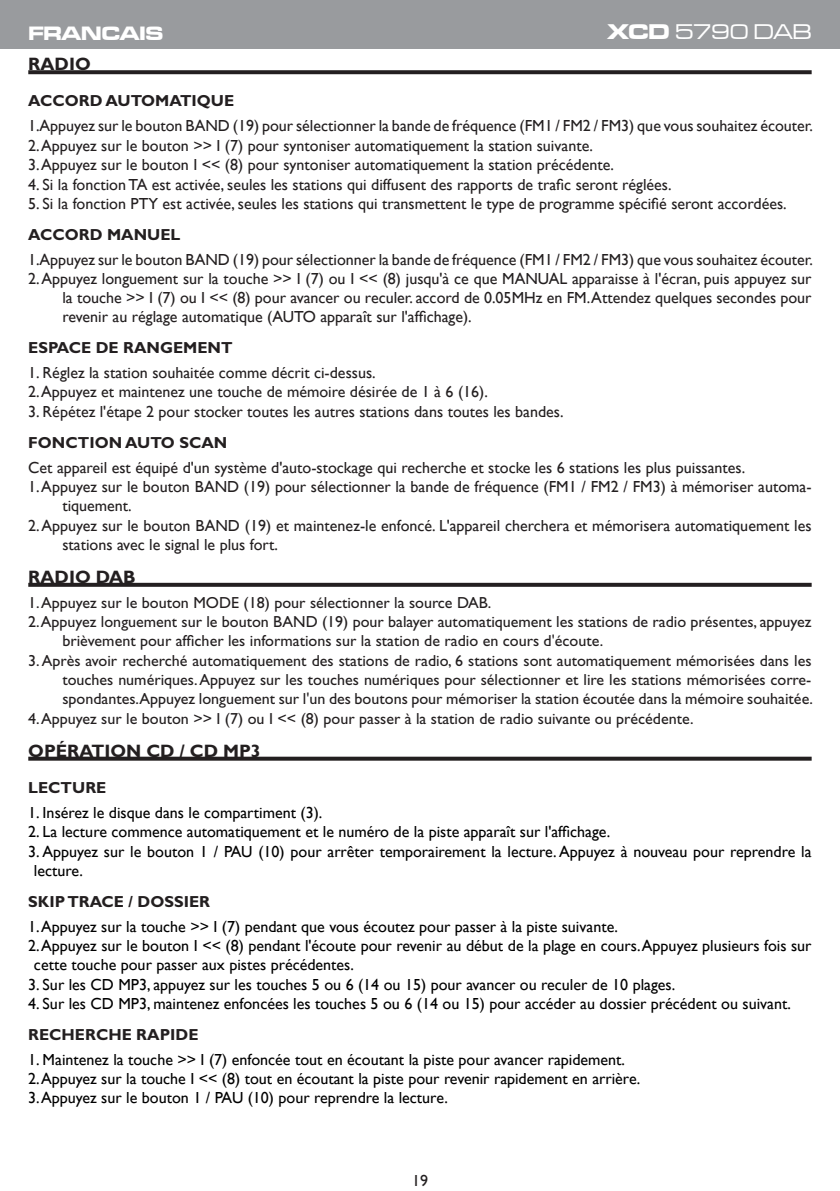
<style>
.page{position:relative;width:840px;height:1191px;background:#fff}
.page>*{position:absolute;margin:0;border:0;box-sizing:border-box;transform-origin:0 0}
.t1{font:22px "Microgramma D Medi Exte";color:#fff}
.t2{font:20px "Microgramma D Bold Exte";color:#fff}
.t3{font:700 18px "Gill Sans";color:#231f20}
.t4{font:16px/19.2px "Gill Sans";color:#231f20}
.t5{font:16px/19.2px "Gill Sans";color:#000001}
.t6{font:16px/19.2px "Gill Sans";color:#231f20}
.t7{font:700 16px "Gill Sans";color:#231f20}
.s1{font-family:"Microgramma D Bold Exte"}
</style>
<div class="page">
<div style="left:0;top:0;width:839px;height:48px;background:#999b9e"></div>
<svg style="left:28px;top:70px;width:783px;height:4px;background:#2f2b2c"></svg>
<svg style="left:28px;top:583px;width:783px;height:4px;background:#2c2829"></svg>
<svg style="left:28px;top:756px;width:783px;height:4px;background:#484546"></svg>
<p class="t2" style="left:28px;top:20px;width:136px">FRANCAIS</p>
<h1 class="t1" style="left:606px;top:18px;width:206px"><span class="s1">XCD</span> 5790 DAB</h1>
<p class="t3" style="left:28px;top:53px;width:64px">RADIO</p>
<p class="t7" style="left:28px;top:92px;width:207px">ACCORD AUTOMATIQUE</p>
<p class="t4" style="left:28px;top:117px;width:786px">1.Appuyez sur le bouton BAND (19) pour sélectionner la bande de fréquence (FM1 / FM2 / FM3) que vous souhaitez écouter.</p>
<p class="t4" style="left:28px;top:136px;width:566px">2. Appuyez sur le bouton &gt;&gt; I (7) pour syntoniser automatiquement la station suivante.</p>
<p class="t4" style="left:28px;top:155px;width:587px">3. Appuyez sur le bouton I &lt;&lt; (8) pour syntoniser automatiquement la station précédente.</p>
<p class="t4" style="left:28px;top:175px;width:644px">4. Si la fonction TA est activée, seules les stations qui diffusent des rapports de trafic seront réglées.</p>
<p class="t4" style="left:28px;top:194px;width:759px">5. Si la fonction PTY est activée, seules les stations qui transmettent le type de programme spécifié seront accordées.</p>
<p class="t7" style="left:28px;top:225px;width:153px">ACCORD MANUEL</p>
<p class="t4" style="left:28px;top:250px;width:786px">1.Appuyez sur le bouton BAND (19) pour sélectionner la bande de fréquence (FM1 / FM2 / FM3) que vous souhaitez écouter.</p>
<p class="t4" style="left:62px;top:269px;width:750px;text-align:justify;text-indent:-34px">2. Appuyez longuement sur la touche &gt;&gt; I (7) ou I &lt;&lt; (8) jusqu'à ce que MANUAL apparaisse à l'écran, puis appuyez sur la touche &gt;&gt; I (7) ou I &lt;&lt; (8) pour avancer ou reculer. accord de 0.05MHz en FM. Attendez quelques secondes pour revenir au réglage automatique (AUTO apparaît sur l'affichage).</p>
<p class="t7" style="left:28px;top:338px;width:206px">ESPACE DE RANGEMENT</p>
<p class="t4" style="left:28px;top:363px;width:349px">1. Réglez la station souhaitée comme décrit ci-dessus.</p>
<p class="t4" style="left:28px;top:383px;width:461px">2. Appuyez et maintenez une touche de mémoire désirée de 1 à 6 (16).</p>
<p class="t4" style="left:28px;top:402px;width:536px">3. Répétez l'étape 2 pour stocker toutes les autres stations dans toutes les bandes.</p>
<p class="t7" style="left:28px;top:432px;width:200px">FONCTION AUTO SCAN</p>
<p class="t4" style="left:28px;top:458px;width:718px">Cet appareil est équipé d'un système d'auto-stockage qui recherche et stocke les 6 stations les plus puissantes.</p>
<p class="t4" style="left:62px;top:477px;width:750px;text-indent:-34px">1. Appuyez sur le bouton BAND (19) pour sélectionner la bande de fréquence (FM1 / FM2 / FM3) à mémoriser automa&shy;tiquement.</p>
<p class="t4" style="left:62px;top:516px;width:750px;text-indent:-34px">2. Appuyez sur le bouton BAND (19) et maintenez-le enfoncé. L'appareil cherchera et mémorisera automatiquement les stations avec le signal le plus fort.</p>
<p class="t3" style="left:28px;top:566px;width:109px">RADIO DAB</p>
<p class="t6" style="left:28px;top:593px;width:464px">1. Appuyez sur le bouton MODE (18) pour sélectionner la source DAB.</p>
<p class="t6" style="left:62px;top:612px;width:750px;text-indent:-34px">2. Appuyez longuement sur le bouton BAND (19) pour balayer automatiquement les stations de radio présentes, appuyez brièvement pour afficher les informations sur la station de radio en cours d'écoute.</p>
<p class="t6" style="left:62px;top:651px;width:751px;text-align:justify;text-indent:-34px">3. Après avoir recherché automatiquement des stations de radio, 6 stations sont automatiquement mémorisées dans les touches numériques. Appuyez sur les touches numériques pour sélectionner et lire les stations mémorisées corre&shy;spondantes.Appuyez longuement sur l'un des boutons pour mémoriser la station écoutée dans la mémoire souhaitée.</p>
<p class="t6" style="left:28px;top:708px;width:666px">4. Appuyez sur le bouton &gt;&gt; I (7) ou I &lt;&lt; (8) pour passer à la station de radio suivante ou précédente.</p>
<p class="t3" style="left:28px;top:740px;width:234px">OPÉRATION CD / CD MP3</p>
<p class="t7" style="left:28px;top:778px;width:80px">LECTURE</p>
<p class="t5" style="left:28px;top:803px;width:295px">1. Insérez le disque dans le compartiment (3).</p>
<p class="t5" style="left:28px;top:822px;width:583px">2. La lecture commence automatiquement et le numéro de la piste apparaît sur l'affichage.</p>
<p class="t5" style="left:34px;top:842px;width:778px;text-indent:-6px">3. Appuyez sur le bouton 1 / PAU (10) pour arrêter temporairement la lecture. Appuyez à nouveau pour reprendre la lecture.</p>
<p class="t7" style="left:28px;top:891px;width:183px">SKIP TRACE / DOSSIER</p>
<p class="t5" style="left:28px;top:916px;width:591px">1. Appuyez sur la touche &gt;&gt; I (7) pendant que vous écoutez pour passer à la piste suivante.</p>
<p class="t5" style="left:34px;top:936px;width:778px;text-indent:-6px">2. Appuyez sur le bouton I &lt;&lt; (8) pendant l'écoute pour revenir au début de la plage en cours. Appuyez plusieurs fois sur cette touche pour passer aux pistes précédentes.</p>
<p class="t5" style="left:28px;top:974px;width:648px">3. Sur les CD MP3, appuyez sur les touches 5 ou 6 (14 ou 15) pour avancer ou reculer de 10 plages.</p>
<p class="t5" style="left:28px;top:994px;width:763px">4. Sur les CD MP3, maintenez enfoncées les touches 5 ou 6 (14 ou 15) pour accéder au dossier précédent ou suivant.</p>
<p class="t7" style="left:28px;top:1024px;width:172px">RECHERCHE RAPIDE</p>
<p class="t5" style="left:28px;top:1049px;width:598px">1. Maintenez la touche &gt;&gt; I (7) enfoncée tout en écoutant la piste pour avancer rapidement.</p>
<p class="t5" style="left:28px;top:1069px;width:613px">2. Appuyez sur la touche I &lt;&lt; (8) tout en écoutant la piste pour revenir rapidement en arrière.</p>
<p class="t5" style="left:28px;top:1088px;width:421px">3. Appuyez sur le bouton 1 / PAU (10) pour reprendre la lecture.</p>
<p class="t4" style="left:412px;top:1171px;width:17px">19</p>
</div>
